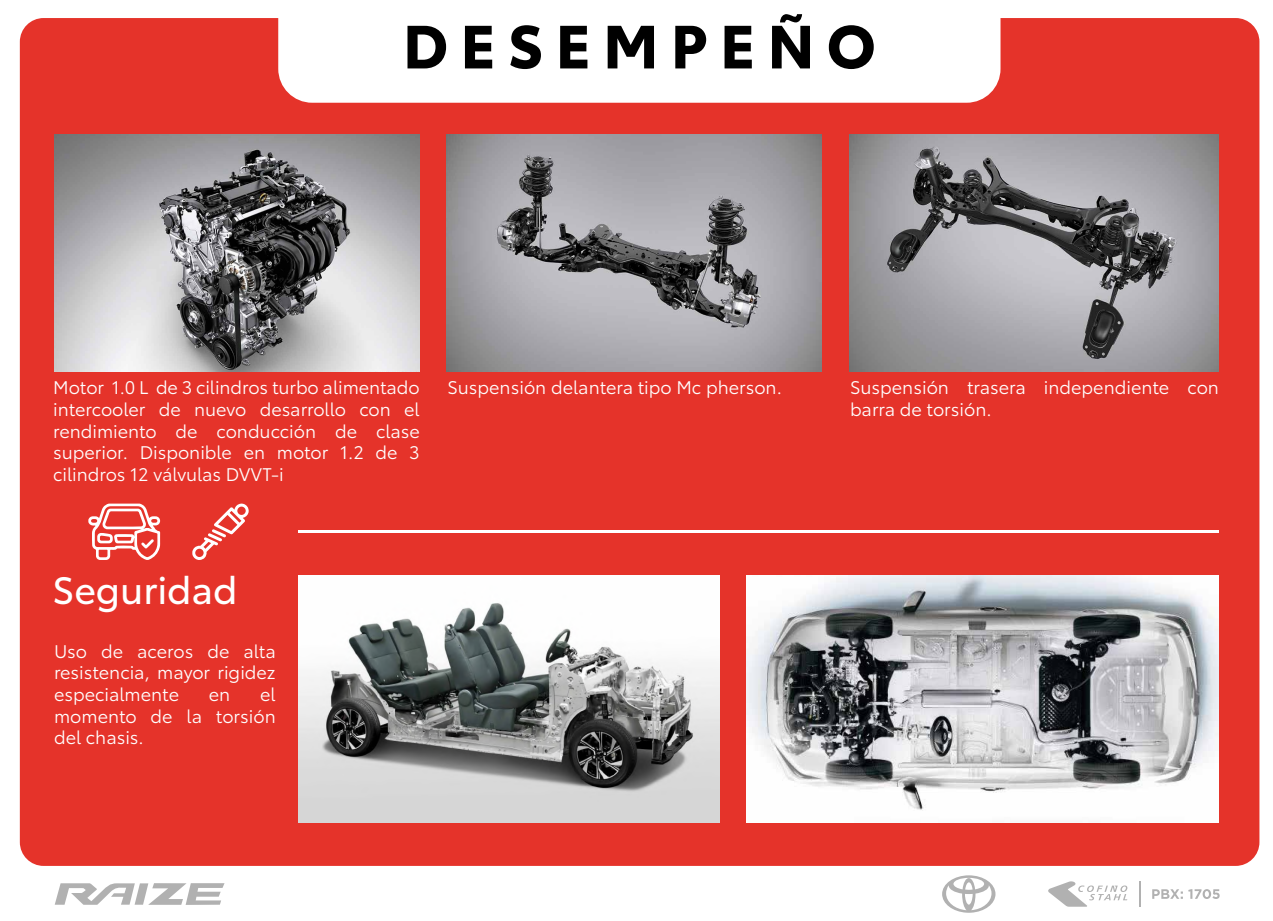
<style>
.page{position:relative;width:1273px;height:921px;background:#fff}
.page>*{position:absolute;margin:0;border:0;box-sizing:border-box;transform-origin:0 0}
.t1{font:700 60px "Toyota Type";color:#000}
.t2{font:37.5px "Toyota Type";color:#fff}
.t3{font:18px/21.6px "Toyota Type";color:#fff;text-align:justify}
</style>
<div class="page">
<div style="left:20px;top:18px;width:1239px;height:847px;background:#e5332a;border-radius:24px"></div>
<div style="left:278px;top:18px;width:722px;height:85px;background:#fff"></div>
<svg style="left:1048px;top:881px;width:79px;height:25px"></svg>
<svg style="left:1152px;top:889px;width:30px;height:9px"></svg>
<svg style="left:1188px;top:889px;width:31px;height:9px"></svg>
<svg style="left:942px;top:875px;width:53px;height:37px"></svg>
<svg style="left:1139px;top:881px;width:1px;height:25px"></svg>
<svg style="left:55px;top:883px;width:169px;height:21px"></svg>
<img style="left:447px;top:135px;width:374px;height:236px">
<img style="left:849px;top:135px;width:369px;height:236px">
<img style="left:54px;top:135px;width:366px;height:236px">
<img style="left:298px;top:575px;width:421px;height:247px">
<img style="left:746px;top:575px;width:472px;height:247px">
<svg style="left:88px;top:503px;width:72px;height:57px"></svg>
<svg style="left:192px;top:503px;width:57px;height:57px"></svg>
<hr style="left:298px;top:530px;width:920px;height:2px;background:#fff">
<h1 class="t1" style="left:403px;top:0;width:474px">D E S E M P E Ñ O</h1>
<p class="t3" style="left:53px;top:375px;width:368px">Motor 1.0 L de 3 cilindros turbo alimentado intercooler de nuevo desarrollo con el rendimiento de conducción de clase superior. Disponible en motor 1.2 de 3 cilindros 12 válvulas DVVT-i</p>
<p class="t3" style="left:447px;top:375px;width:336px">Suspensión delantera tipo Mc pherson.</p>
<p class="t3" style="left:850px;top:375px;width:370px">Suspensión trasera independiente con barra de torsión.</p>
<h2 class="t2" style="left:53px;top:562px;width:186px">Seguridad</h2>
<p class="t3" style="left:54px;top:638px;width:223px">Uso de aceros de alta resistencia, mayor rigidez especialmente</p>
<p class="t3" style="left:54px;top:682px;width:223px;text-indent:206px">el momento de la torsión del chasis.</p>
<p class="t3" style="left:209px;top:682px;width:23px">en</p>
</div>
